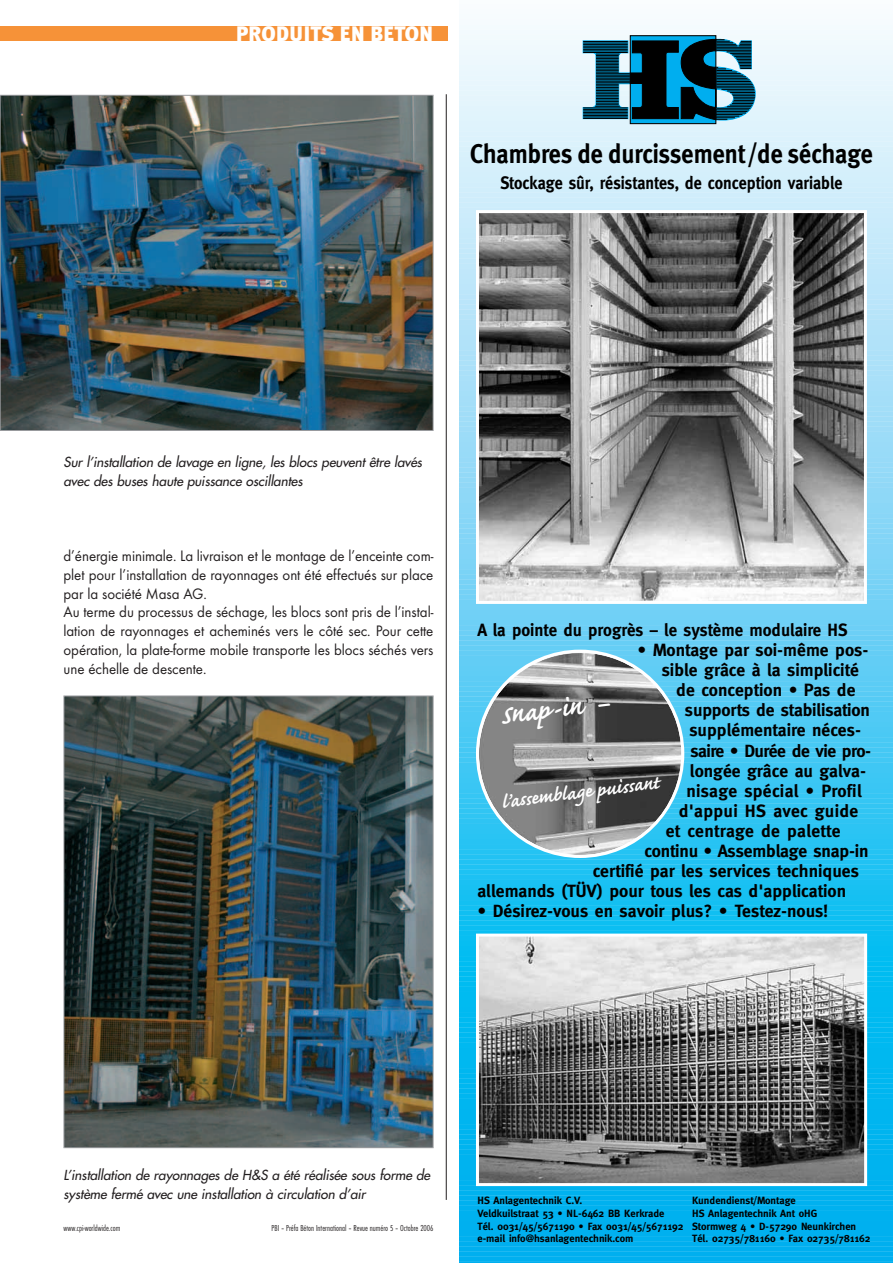
<style>
.page{position:relative;width:893px;height:1263px;background:#fff}
.page>*{position:absolute;margin:0;border:0;box-sizing:border-box;transform-origin:0 0}
.t1{font:33px "Caflisch Script Bold+HPLBVO";color:#fff;scale:.96 1}
.t2{font:27px "Meta Bold+EBGRGL";color:#000;scale:.9 1}
.t3{font:24px "Caflisch Script Bold+HPLBVO";color:#fff;scale:.96 1}
.t4{font:900 21px "Meta Plus";color:#fff}
.t5{font:18px "Meta Bold+EBGRGL";color:#000;scale:.9 1}
.t6{font:17.7px "Meta Bold+EBGRGL";color:#000}
.t7{font:17.7px "Meta Bold+EBGRGL";color:#000;scale:.96 1}
.t8{font:17.7px "Meta Bold+EBGRGL";letter-spacing:-.025em;color:#000}
.t9{font:15.75px/18.8px "Futura T";letter-spacing:-.005em;color:#231f20;scale:.95 1}
.t10{font:italic 13.5px/18.8px "Futura";letter-spacing:-.005em;color:#231f20}
.t11{font:10.5px/12.6px "Meta Bold+EBGRGL";color:#000}
.t12{font:300 condensed 9px "Futura T";color:#231f20}
</style>
<div class="page">
<img style="left:0;top:25px;width:893px;height:1238px">
<p class="t4" style="left:236px;top:25px;width:199px">PRODUITS EN BETON</p>
<h2 class="t2" style="left:470px;top:143px;width:449px">Chambres de durcissement/de séchage</h2>
<p class="t5" style="left:500px;top:176px;width:382px">Stockage sûr, résistantes, de conception variable</p>
<p class="t10" style="left:64px;top:454px;width:363px">Sur l’installation de lavage en ligne, les blocs peuvent être lavés avec des buses haute puissance oscillantes</p>
<p class="t9" style="left:64px;top:548px;width:391px">d’énergie minimale. La livraison et le montage de l’enceinte com&shy;plet pour l’installation de rayonnages ont été effectués sur place par la société Masa AG.<br>Au terme du processus de séchage, les blocs sont pris de l’instal&shy;lation de rayonnages et acheminés vers le côté sec. Pour cette opération, la plate-forme mobile transporte les blocs séchés vers une échelle de descente.</p>
<p class="t7" style="left:477px;top:623px;width:387px">A la pointe du progrès – le système modulaire HS</p>
<p class="t6" style="left:637px;top:643px;width:233px">• Montage par soi-même pos-</p>
<p class="t6" style="left:662px;top:663px;width:199px">sible grâce à la simplicité</p>
<p class="t6" style="left:676px;top:683px;width:181px">de conception • Pas de</p>
<p class="t6" style="left:685px;top:703px;width:186px">supports de stabilisation</p>
<p class="t6" style="left:689px;top:723px;width:173px">supplémentaire néces-</p>
<p class="t8" style="left:690px;top:743px;width:182px">saire • Durée de vie pro-</p>
<p class="t6" style="left:690px;top:763px;width:178px">longée grâce au galva-</p>
<p class="t6" style="left:686px;top:784px;width:177px">nisage spécial • Profil</p>
<p class="t6" style="left:679px;top:804px;width:181px">d'appui HS avec guide</p>
<p class="t6" style="left:666px;top:824px;width:176px">et centrage de palette</p>
<p class="t6" style="left:644px;top:844px;width:225px">continu • Assemblage snap-in</p>
<p class="t6" style="left:593px;top:864px;width:268px">certifié par les services techniques</p>
<p class="t6" style="left:477px;top:884px;width:370px">allemands (TÜV) pour tous les cas d'application</p>
<p class="t6" style="left:477px;top:904px;width:352px">• Désirez-vous en savoir plus? • Testez-nous!</p>
<h1 class="t1" style="left:498px;top:693px;width:116px;rotate:-7deg">Snap-in –</h1>
<h3 class="t3" style="left:499px;top:785px;width:167px;rotate:-7deg">l’assemblage puissant</h3>
<p class="t10" style="left:64px;top:1166px;width:370px">L’installation de rayonnages de H&amp;S a été réalisée sous forme de système fermé avec une installation à circulation d’air</p>
<p class="t12" style="left:64px;top:1225px;width:58px">www.cpi-worldwide.com</p>
<p class="t12" style="left:272px;top:1225px;width:163px">PBI – Préfa Béton International – Revue numéro 5 – Octobre 2006</p>
<p class="t11" style="left:477px;top:1195px;width:208px">HS Anlagentechnik C.V.<br>Veldkuilstraat 53 • NL-6462 BB Kerkrade<br>Tél. 0031/45/5671190 • Fax 0031/45/5671192 e-mail info@hsanlagentechnik.com</p>
<p class="t11" style="left:692px;top:1195px;width:180px">Kundendienst/Montage<br>HS Anlagentechnik Ant oHG<br>Stormweg 4 • D-57290 Neunkirchen<br>Tél. 02735/781160 • Fax 02735/781162</p>
</div>
